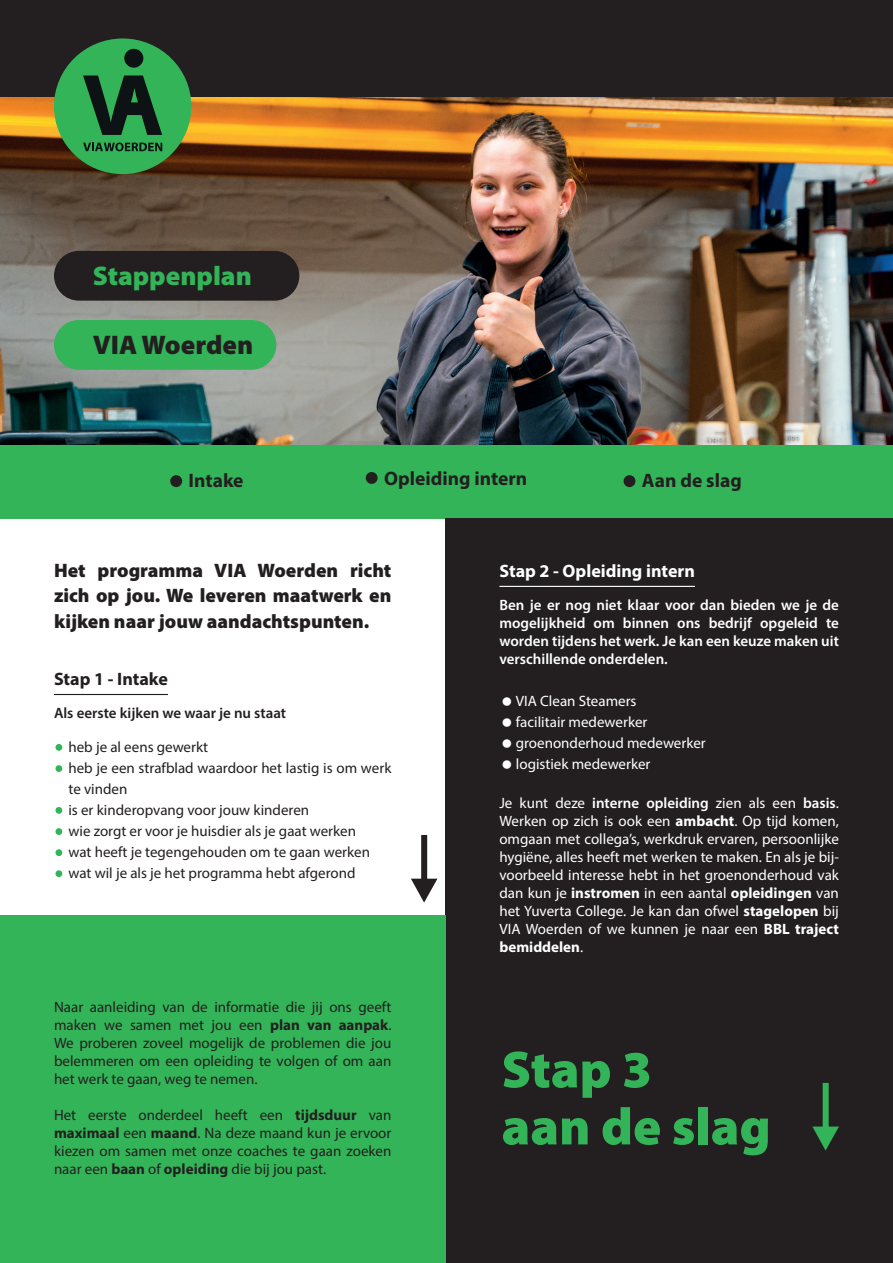
<style>
.page{position:relative;width:893px;height:1263px;background:#fff}
.page>*{position:absolute;margin:0;border:0;box-sizing:border-box;transform-origin:0 0}
.t1{font:900 52.5px/57px "Myriad Pro";color:#33b458}
.t2{font:900 27px "Myriad Pro";color:#33b458}
.t3{font:900 27px "Myriad Pro";color:#231f20}
.t4{font:900 19.5px/25.5px "Myriad Pro";color:#231f20;text-align:justify}
.t5{font:700 19.5px "Myriad Pro";color:#231f20}
.t6{font:700 18px "Myriad Pro";color:#fff}
.t7{font:700 18px "Myriad Pro";color:#231f20}
.t8{font:15px/18px "Myriad Pro";color:#231f20;text-align:justify}
.t9{font:15px/18px "Myriad Pro";color:#fff}
.t10{font:600 15px/18px "Myriad Pro";color:#fff;text-align:justify}
.t11{font:600 15px "Myriad Pro";color:#231f20}
.s1{font-weight:700}
.s2{font-weight:600}
</style>
<div class="page">
<img style="left:0;top:97px;width:893px;height:349px">
<div style="left:0;top:0;width:893px;height:97px;background:#231f20"></div>
<div style="left:0;top:446px;width:893px;height:73px;background:#33b458"></div>
<div style="left:54px;top:251px;width:245px;height:50px;background:#231f20;border-radius:25px"></div>
<div style="left:54px;top:320px;width:222px;height:50px;background:#33b458;border-radius:25px"></div>
<div style="left:170px;top:475px;width:12px;height:12px;background:#231f20;border-radius:50%"></div>
<div style="left:366px;top:472px;width:12px;height:12px;background:#231f20;border-radius:50%"></div>
<div style="left:623px;top:475px;width:12px;height:12px;background:#231f20;border-radius:50%"></div>
<div style="left:54px;top:38px;width:137px;height:136px;background:#33b458;border-radius:50%"></div>
<svg style="left:83px;top:143px;width:79px;height:8px"></svg>
<div style="left:124px;top:49px;width:19px;height:19px;background:#0d1214;border-radius:50%"></div>
<svg style="left:83px;top:76px;width:79px;height:59px"></svg>
<div style="left:445px;top:519px;width:448px;height:744px;background:#231f20"></div>
<hr style="left:54px;top:694px;width:114px;height:1px;background:#231f20">
<div style="left:55px;top:744px;width:7px;height:7px;background:#33b458;border-radius:50%"></div>
<div style="left:55px;top:765px;width:7px;height:7px;background:#33b458;border-radius:50%"></div>
<div style="left:55px;top:807px;width:7px;height:7px;background:#33b458;border-radius:50%"></div>
<div style="left:55px;top:828px;width:7px;height:7px;background:#33b458;border-radius:50%"></div>
<div style="left:0;top:915px;width:445px;height:348px;background:#33b458"></div>
<div style="left:55px;top:849px;width:7px;height:7px;background:#33b458;border-radius:50%"></div>
<div style="left:55px;top:870px;width:7px;height:7px;background:#33b458;border-radius:50%"></div>
<hr style="left:499px;top:586px;width:196px;height:1px;background:#fff">
<div style="left:823px;top:1083px;width:6px;height:55px;background:#33b458"></div>
<svg style="left:812px;top:1126px;width:27px;height:24px"></svg>
<div style="left:421px;top:835px;width:6px;height:56px;background:#231f20"></div>
<svg style="left:411px;top:879px;width:26px;height:23px"></svg>
<h2 class="t2" style="left:93px;top:258px;width:161px">Stappenplan</h2>
<h2 class="t3" style="left:93px;top:327px;width:162px">VIA Woerden</h2>
<h3 class="t5" style="left:189px;top:468px;width:56px">Intake</h3>
<h3 class="t5" style="left:384px;top:466px;width:145px">Opleiding intern</h3>
<h3 class="t5" style="left:642px;top:468px;width:101px">Aan de slag</h3>
<h3 class="t4" style="left:54px;top:556px;width:339px">Het programma VIA Woerden richt zich op jou. We leveren maatwerk en kijken naar jouw aandachtspunten.</h3>
<p class="t7" style="left:54px;top:668px;width:115px">Stap 1 - Intake</p>
<p class="t11" style="left:54px;top:704px;width:234px">Als eerste kijken we waar je nu staat</p>
<p class="t8" style="left:68px;top:737px;width:324px;line-height:21px;text-align:left">heb je al eens gewerkt<br>heb je een strafblad waardoor het lastig is om werk te vinden<br>is er kinderopvang voor jouw kinderen<br>wie zorgt er voor je huisdier als je gaat werken<br>wat heeft je tegengehouden om te gaan werken wat wil je als je het programma hebt afgerond</p>
<p class="t8" style="left:54px;top:998px;width:339px">Naar aanleiding van de informatie die jij ons geeft maken we samen met jou een <span class="s1">plan van aanpak</span>.<br>We proberen zoveel mogelijk de problemen die jou belemmeren om een opleiding te volgen of om aan het werk te gaan, weg te nemen.</p>
<p class="t8" style="left:54px;top:1106px;width:339px">Het eerste onderdeel heeft een <span class="s1">tijdsduur</span> van <span class="s1">maximaal</span> een <span class="s1">maand</span>. Na deze maand kun je ervoor kiezen om samen met onze coaches te gaan zoeken naar een <span class="s1">baan</span> of <span class="s1">opleiding</span> die bij jou past.</p>
<p class="t6" style="left:499px;top:559px;width:197px">Stap 2 - Opleiding intern</p>
<p class="t10" style="left:499px;top:596px;width:341px">Ben je er nog niet klaar voor dan bieden we je de mogelijkheid om binnen ons bedrijf opgeleid te worden tijdens het werk. Je kan een keuze maken uit verschillende onderdelen.</p>
<p class="t9" style="left:516px;top:690px;width:191px;line-height:21px">VIA Clean Steamers<br>facilitair medewerker groenonderhoud medewerker logistiek medewerker</p>
<p class="t9" style="left:499px;top:794px;width:341px;text-align:justify">Je kunt deze <span class="s2">interne opleiding</span> zien als een <span class="s2">basis</span>.<br>Werken op zich is ook een <span class="s1">ambacht</span>. Op tijd komen, omgaan met collega’s, werkdruk ervaren, persoonlijke hygiëne, alles heeft met werken te maken. En als je bij&shy;voorbeeld interesse hebt in het groenonderhoud vak dan kun je <span class="s1">instromen</span> in een aantal <span class="s1">opleidingen</span> van het Yuverta College. Je kan dan ofwel <span class="s1">stagelopen</span> bij VIA Woerden of we kunnen je naar een <span class="s1">BBL traject bemiddelen</span>.</p>
<h1 class="t1" style="left:502px;top:1039px;width:271px">Stap 3<br>aan de slag</h1>
</div>
